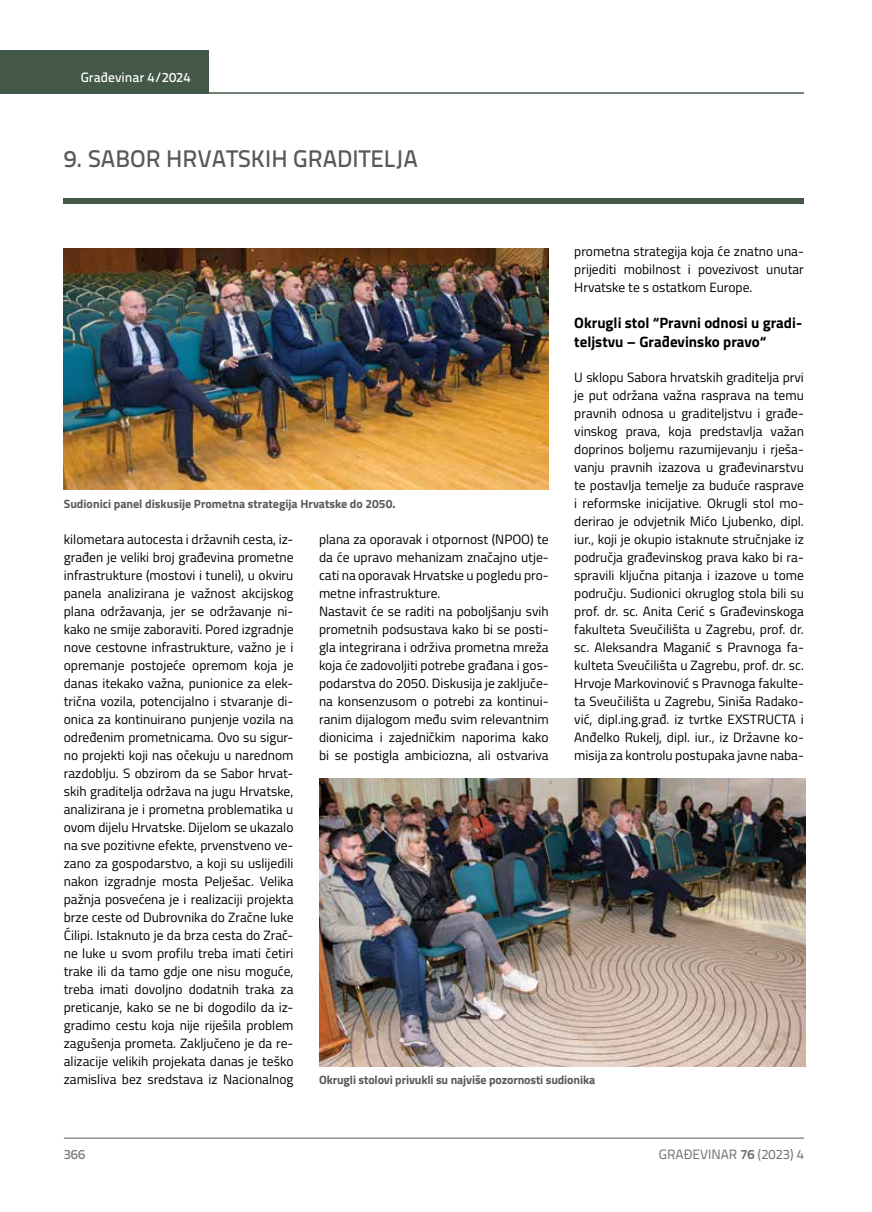
<style>
.page{position:relative;width:872px;height:1212px;background:#fff}
.page>*{position:absolute;margin:0;border:0;box-sizing:border-box;transform-origin:0 0}
.t1{font:500 24px "Titillium Text 22 L";color:#58595b}
.t2{font:700 15px/19.5px "Titillium";color:#000}
.t3{font:13.5px/18px "Titillium";color:#000;text-align:justify}
.t4{font:13.5px "Titillium Text 22 L";color:#6d6e71}
.t5{font:500 13.5px "Titillium Text 22 L";color:#fff}
.t6{font:500 13.5px "Titillium Text 22 L";color:#797a7d}
.t7{font:700 12px "Titillium";letter-spacing:-.005em;color:#58595b}
.s1{font-weight:700}
</style>
<div class="page">
<hr style="left:64px;top:1138px;width:740px;height:1px;background:#58595b">
<div style="left:0;top:50px;width:208px;height:44px;background:#435846"></div>
<hr style="left:0;top:92px;width:804px;height:2px;background:#435846">
<div style="left:64px;top:198px;width:740px;height:5px;background:#435846"></div>
<img style="left:64px;top:249px;width:485px;height:240px">
<img style="left:319px;top:778px;width:486px;height:288px">
<p class="t5" style="left:81px;top:67px;width:111px">Građevinar 4/2024</p>
<h1 class="t1" style="left:64px;top:140px;width:356px">9. SABOR HRVATSKIH GRADITELJA</h1>
<p class="t3" style="left:574px;top:241px;width:231px">prometna strategija koja će znatno una&shy;prijediti mobilnost i povezivost unutar Hrvatske te s ostatkom Europe.</p>
<p class="t2" style="left:574px;top:312px;width:229px">Okrugli stol “Pravni odnosi u gradi&shy;teljstvu – Građevinsko pravo“</p>
<p class="t3" style="left:574px;top:367px;width:231px">U sklopu Sabora hrvatskih graditelja prvi je put održana važna rasprava na temu pravnih odnosa u graditeljstvu i građe&shy;vinskog prava, koja predstavlja važan doprinos boljemu razumijevanju i rješa&shy;vanju pravnih izazova u građevinarstvu te postavlja temelje za buduće rasprave i reformske inicijative. Okrugli stol mo&shy;derirao je odvjetnik Mićo Ljubenko, dipl. iur., koji je okupio istaknute stručnjake iz područja građevinskog prava kako bi ra&shy;spravili ključna pitanja i izazove u tome području. Sudionici okruglog stola bili su prof. dr. sc. Anita Cerić s Građevinskoga fakulteta Sveučilišta u Zagrebu, prof. dr. sc. Aleksandra Maganić s Pravnoga fa&shy;kulteta Sveučilišta u Zagrebu, prof. dr. sc.<br>Hrvoje Markovinović s Pravnoga fakulte&shy;ta Sveučilišta u Zagrebu, Siniša Radako&shy;vić, dipl.ing.građ. iz tvrtke EXSTRUCTA i Anđelko Rukelj, dipl. iur., iz Državne ko&shy;misija za kontrolu postupaka javne naba-</p>
<p class="t7" style="left:64px;top:494px;width:333px">Sudionici panel diskusije Prometna strategija Hrvatske do 2050.</p>
<p class="t3" style="left:64px;top:529px;width:231px">kilometara autocesta i državnih cesta, iz&shy;građen je veliki broj građevina prometne infrastrukture (mostovi i tuneli), u okviru panela analizirana je važnost akcijskog plana održavanja, jer se održavanje ni&shy;kako ne smije zaboraviti. Pored izgradnje nove cestovne infrastrukture, važno je i opremanje postojeće opremom koja je danas itekako važna, punionice za elek&shy;trična vozila, potencijalno i stvaranje di&shy;onica za kontinuirano punjenje vozila na određenim prometnicama. Ovo su sigur&shy;no projekti koji nas očekuju u narednom razdoblju. S obzirom da se Sabor hrvat&shy;skih graditelja održava na jugu Hrvatske, analizirana je i prometna problematika u ovom dijelu Hrvatske. Dijelom se ukazalo na sve pozitivne efekte, prvenstveno ve&shy;zano za gospodarstvo, a koji su uslijedili nakon izgradnje mosta Pelješac. Velika pažnja posvećena je i realizaciji projekta brze ceste od Dubrovnika do Zračne luke Ćilipi. Istaknuto je da brza cesta do Zrač&shy;ne luke u svom profilu treba imati četiri trake ili da tamo gdje one nisu moguće, treba imati dovoljno dodatnih traka za preticanje, kako se ne bi dogodilo da iz&shy;gradimo cestu koja nije riješila problem zagušenja prometa. Zaključeno je da re&shy;alizacije velikih projekata danas je teško zamisliva bez sredstava iz Nacionalnog</p>
<p class="t3" style="left:319px;top:529px;width:231px;text-align:left">plana za oporavak i otpornost (NPOO) te da će upravo mehanizam značajno utje&shy;cati na oporavak Hrvatske u pogledu pro&shy;metne infrastrukture.<br>Nastavit će se raditi na poboljšanju svih prometnih podsustava kako bi se posti&shy;gla integrirana i održiva prometna mreža koja će zadovoljiti potrebe građana i gos&shy;podarstva do 2050. Diskusija je zaključe&shy;na konsenzusom o potrebi za kontinui&shy;ranim dijalogom među svim relevantnim dionicima i zajedničkim naporima kako bi se postigla ambiciozna, ali ostvariva</p>
<p class="t7" style="left:319px;top:1071px;width:278px">Okrugli stolovi privukli su najviše pozornosti sudionika</p>
<p class="t6" style="left:64px;top:1144px;width:23px">366</p>
<p class="t4" style="left:659px;top:1144px;width:146px">GRAĐEVINAR <span class="s1">76</span> (2023) 4</p>
</div>
